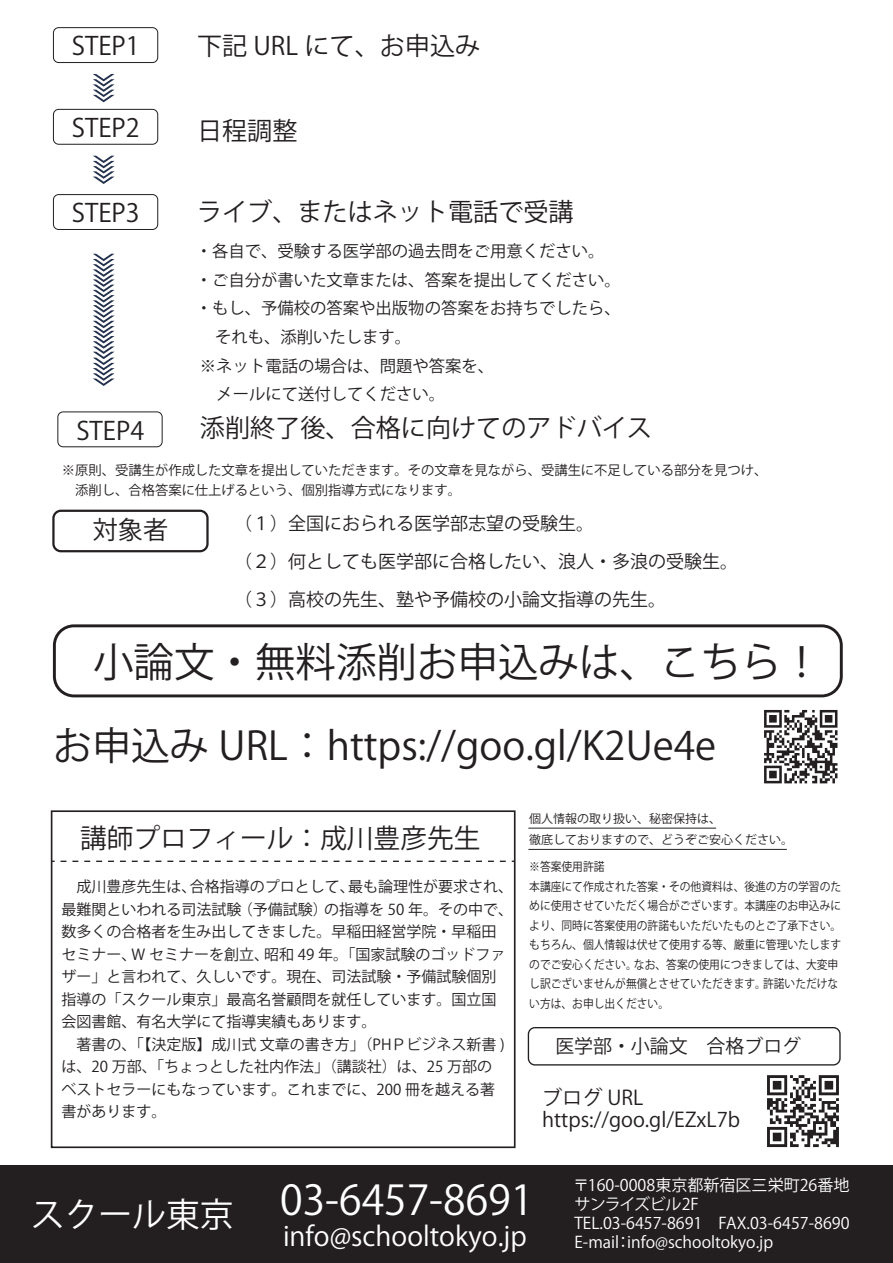
<style>
.page{position:relative;width:893px;height:1263px;background:#fff}
.page>*{position:absolute;margin:0;border:0;box-sizing:border-box;transform-origin:0 0}
.t1{font:40.8px "Koz Go Pr 6 N";color:#fff}
.t2{font:40.5px "Koz Go Pr 6 N";color:#231f20}
.t3{font:38.85px "Koz Go Pr 6 N";color:#231f20}
.t4{font:33.75px "Koz Go Pr 6 N";color:#fff}
.t5{font:26.85px "Koz Go Pr 6 N";color:#fff}
.t6{font:26.7px "Koz Go Pr 6 N";color:#231f20}
.t7{font:25.05px "Koz Go Pr 6 N";color:#231f20}
.t8{font:20.1px "Koz Go Pr 6 N";color:#231f20}
.t9{font:18.9px "Koz Go Pr 6 N";color:#231f20}
.t10{font:18px/37.8px "Koz Go Pr 6 N";color:#231f20}
.t11{font:16.35px "Koz Go Pr 6 N";color:#231f20}
.t12{font:16.05px/19.2px "Koz Go Pr 6 N";color:#fff}
.t13{font:15px/22.5px "Koz Go Pr 6 N";color:#231f20}
.t14{font:13.35px/20px "Koz Go Pr 6 N";color:#231f20}
.t15{font:12px/19.5px "Koz Go Pr 6 N";color:#231f20;scale:.9 1}
.t16{font:12px/21px "Koz Go Pr 6 N";color:#231f20}
</style>
<div class="page">
<div style="left:0;top:1165px;width:892px;height:98px;background:#231f20"></div>
<svg style="left:764px;top:710px;width:73px;height:73px"></svg>
<div style="left:53px;top:624px;width:790px;height:73px;border:3px solid #231f20;border-radius:20px"></div>
<div style="left:528px;top:1027px;width:313px;height:38px;border:1px solid #231f20;border-radius:7px"></div>
<svg style="left:767px;top:1075px;width:72px;height:72px"></svg>
<div style="left:53px;top:27px;width:105px;height:36px;border:1px solid #231f20;border-radius:5px"></div>
<svg style="left:93px;top:74px;width:22px;height:28px"></svg>
<div style="left:53px;top:109px;width:105px;height:36px;border:1px solid #231f20;border-radius:5px"></div>
<svg style="left:93px;top:156px;width:22px;height:28px"></svg>
<div style="left:53px;top:194px;width:105px;height:36px;border:1px solid #231f20;border-radius:5px"></div>
<svg style="left:93px;top:254px;width:22px;height:132px"></svg>
<div style="left:57px;top:411px;width:106px;height:36px;border:1px solid #231f20;border-radius:5px"></div>
<div style="left:51px;top:810px;width:465px;height:338px;border:2px solid #231f20"></div>
<svg style="left:61px;top:861px;width:454px;height:1px"></svg>
<div style="left:52px;top:510px;width:157px;height:42px;border:2px solid #231f20;border-radius:7px"></div>
<hr style="left:528px;top:828px;width:188px;height:1px;background:#231f20">
<hr style="left:528px;top:849px;width:259px;height:1px;background:#231f20">
<h3 class="t7" style="left:72px;top:32px;width:69px">STEP1</h3>
<h3 class="t7" style="left:197px;top:32px;width:285px">下記 URL にて、お申込み</h3>
<h3 class="t7" style="left:72px;top:114px;width:69px">STEP2</h3>
<h3 class="t7" style="left:197px;top:116px;width:102px">日程調整</h3>
<h3 class="t7" style="left:72px;top:199px;width:69px">STEP3</h3>
<h3 class="t7" style="left:197px;top:198px;width:378px">ライブ、またはネット電話で受講</h3>
<p class="t11" style="left:196px;top:242px;width:410px">・各自で、受験する医学部の過去問をご用意ください。</p>
<p class="t11" style="left:196px;top:271px;width:426px">・ご自分が書いた文章または、答案を提出してください。</p>
<p class="t11" style="left:196px;top:299px;width:426px">・もし、予備校の答案や出版物の答案をお持ちでしたら、</p>
<p class="t11" style="left:215px;top:328px;width:198px">それも、添削いたします。</p>
<p class="t11" style="left:200px;top:356px;width:296px">※ネット電話の場合は、問題や答案を、</p>
<p class="t11" style="left:200px;top:385px;width:247px">　メールにて送付してください。</p>
<h3 class="t7" style="left:76px;top:416px;width:69px">STEP4</h3>
<h3 class="t7" style="left:200px;top:414px;width:454px">添削終了後、合格に向けてのアドバイス</h3>
<p class="t14" style="left:62px;top:460px;width:714px">※原則、受講生が作成した文章を提出していただきます。その文章を見ながら、受講生に不足している部分を見つけ、　　添削し、合格答案に仕上げるという、個別指導方式になります。</p>
<h3 class="t7" style="left:93px;top:516px;width:77px">対象者</h3>
<p class="t10" style="left:234px;top:505px;width:506px">（１）全国におられる医学部志望の受験生。<br>（２）何としても医学部に合格したい、浪人・多浪の受験生。（３）高校の先生、塾や予備校の小論文指導の先生。</p>
<h2 class="t2" style="left:93px;top:639px;width:730px">小論文・無料添削お申込みは、こちら！</h2>
<h3 class="t3" style="left:53px;top:723px;width:664px">お申込み URL：https://goo.gl/K2Ue4e</h3>
<h3 class="t6" style="left:80px;top:823px;width:402px">講師プロフィール：成川豊彦先生</h3>
<p class="t13" style="left:61px;top:876px;width:453px">　成川豊彦先生は、合格指導のプロとして、最も論理性が要求され、最難関といわれる司法試験（予備試験）の指導を 50 年。その中で、数多くの合格者を生み出してきました。早稲田経営学院・早稲田セミナー、W セミナーを創立、昭和 49 年。「国家試験のゴッドファザー」と言われて、久しいです。現在、司法試験・予備試験個別指導の「スクール東京」最高名誉顧問を就任しています。国立国会図書館、有名大学にて指導実績もあります。<br>　著書の、「【決定版】成川式 文章の書き方」（PHＰビジネス新書 )は、20 万部、「ちょっとした社内作法」（講談社）は、25 万部の<br>ベストセラーにもなっています。これまでに、200 冊を越える著書があります。</p>
<p class="t16" style="left:529px;top:808px;width:266px">個人情報の取り扱い、秘密保持は、<br>徹底しておりますので、どうぞご安心ください。</p>
<p class="t15" style="left:529px;top:857px;width:348px">※答案使用許諾<br>本講座にて作成された答案・その他資料は、後進の方の学習のために使用させていただく場合がございます。本講座のお申込みにより、同時に答案使用の許諾もいただいたものとご了承下さい。もちろん、個人情報は伏せて使用する等、厳重に管理いたしますのでご安心ください。なお、答案の使用につきましては、大変申し訳ございませんが無償とさせていただきます。許諾いただけない方は、お申し出ください。</p>
<p class="t9" style="left:555px;top:1035px;width:247px">医学部・小論文　合格ブログ</p>
<h3 class="t8" style="left:542px;top:1086px;width:103px">ブログ URL</h3>
<h3 class="t8" style="left:542px;top:1108px;width:199px">https://goo.gl/EZxL7b</h3>
<h3 class="t4" style="left:31px;top:1195px;width:204px">スクール東京</h3>
<h1 class="t1" style="left:280px;top:1177px;width:254px">03-6457-8691</h1>
<h3 class="t5" style="left:283px;top:1221px;width:245px">info@schooltokyo.jp</h3>
<p class="t12" style="left:573px;top:1175px;width:278px">〒160-0008東京都新宿区三栄町26番地サンライズビル2F<br>TEL.03-6457-8691　FAX.03-6457-8690<br>E-mail：info@schooltokyo.jp</p>
</div>
